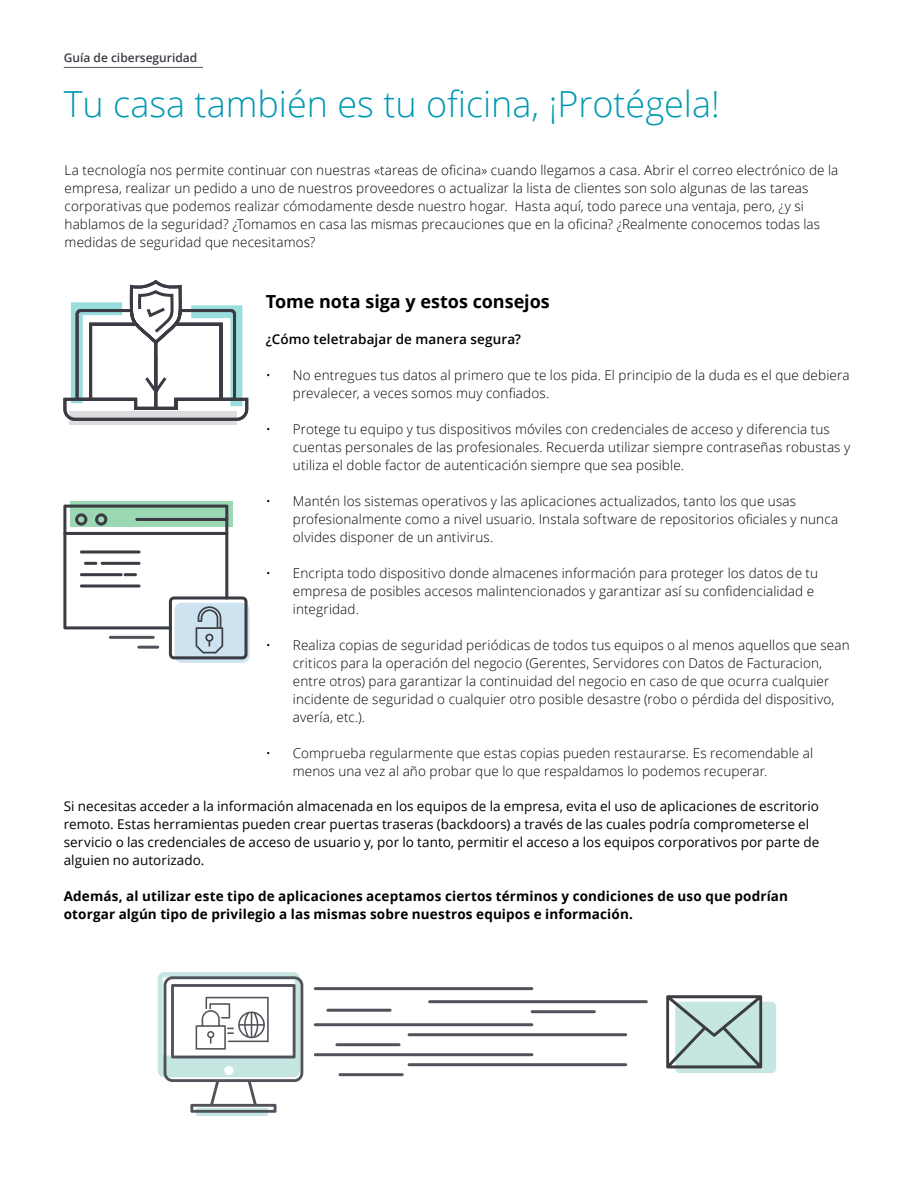
<style>
.page{position:relative;width:918px;height:1188px;background:#fff}
.page>*{position:absolute;margin:0;border:0;box-sizing:border-box;transform-origin:0 0}
.t1{font:300 36px "Open Sans";color:#0099b3}
.t2{font:700 18px "Open Sans";letter-spacing:-.005em;color:#000}
.t3{font:300 13.5px/18px "Open Sans";letter-spacing:.01em;color:#000}
.t4{font:13.5px/18px "Open Sans";color:#000}
.t5{font:700 13.5px/18px "Open Sans";letter-spacing:.01em;color:#000}
.t6{font:600 13.5px "Open Sans";letter-spacing:.01em;color:#000}
.t7{font:600 12px "Open Sans";color:#3b3c43}
</style>
<div class="page">
<hr style="left:64px;top:67px;width:139px;height:1px;background:#50535a">
<svg style="left:675px;top:1002px;width:101px;height:71px"></svg>
<svg style="left:175px;top:603px;width:75px;height:60px"></svg>
<div style="left:70px;top:501px;width:163px;height:26px;background:linear-gradient(to right,#9ad7b2,#9ad7b2)"></div>
<div style="left:70px;top:412px;width:167px;height:13px;background:#dcddde"></div>
<svg style="left:63px;top:280px;width:186px;height:142px"></svg>
<svg style="left:63px;top:505px;width:185px;height:154px"></svg>
<hr style="left:110px;top:636px;width:43px;height:3px;background:#50535a">
<hr style="left:139px;top:646px;width:19px;height:3px;background:#50535a">
<hr style="left:315px;top:1053px;width:217px;height:3px;background:#50535a">
<hr style="left:409px;top:1033px;width:217px;height:3px;background:#50535a">
<hr style="left:409px;top:1063px;width:217px;height:3px;background:#50535a">
<hr style="left:315px;top:1023px;width:217px;height:3px;background:#50535a">
<hr style="left:315px;top:987px;width:217px;height:3px;background:#50535a">
<hr style="left:430px;top:1000px;width:216px;height:3px;background:#50535a">
<hr style="left:337px;top:1043px;width:62px;height:3px;background:#50535a">
<hr style="left:532px;top:1010px;width:62px;height:3px;background:#50535a">
<hr style="left:340px;top:1073px;width:62px;height:3px;background:#50535a">
<hr style="left:328px;top:1009px;width:62px;height:3px;background:#50535a">
<svg style="left:158px;top:972px;width:145px;height:144px"></svg>
<svg style="left:666px;top:995px;width:96px;height:73px;background:#acc3c0"></svg>
<p class="t7" style="left:64px;top:50px;width:135px">Guía de ciberseguridad</p>
<h1 class="t1" style="left:64px;top:79px;width:658px">Tu casa también es tu oficina, ¡Protégela!</h1>
<p class="t3" style="left:65px;top:161px;width:775px">La tecnología nos permite continuar con nuestras «tareas de oficina» cuando llegamos a casa. Abrir el correo electrónico de la empresa, realizar un pedido a uno de nuestros proveedores o actualizar la lista de clientes son solo algunas de las tareas corporativas que podemos realizar cómodamente desde nuestro hogar. Hasta aquí, todo parece una ventaja, pero, ¿y si hablamos de la seguridad? ¿Tomamos en casa las mismas precauciones que en la oficina? ¿Realmente conocemos todas las medidas de seguridad que necesitamos?</p>
<h2 class="t2" style="left:266px;top:289px;width:285px">Tome nota siga y estos consejos</h2>
<p class="t6" style="left:266px;top:330px;width:257px">¿Cómo teletrabajar de manera segura?</p>
<p class="t3" style="left:293px;top:366px;width:558px;text-indent:-27px">• No entregues tus datos al primero que te los pida. El principio de la duda es el que debiera prevalecer, a veces somos muy confiados.</p>
<p class="t3" style="left:293px;top:420px;width:559px;text-indent:-27px">• Protege tu equipo y tus dispositivos móviles con credenciales de acceso y diferencia tus cuentas personales de las profesionales. Recuerda utilizar siempre contraseñas robustas y utiliza el doble factor de autenticación siempre que sea posible.</p>
<p class="t3" style="left:293px;top:492px;width:547px;text-indent:-27px">• Mantén los sistemas operativos y las aplicaciones actualizados, tanto los que usas profesionalmente como a nivel usuario. Instala software de repositorios oficiales y nunca olvides disponer de un antivirus.</p>
<p class="t3" style="left:293px;top:564px;width:527px;text-indent:-27px">• Encripta todo dispositivo donde almacenes información para proteger los datos de tu empresa de posibles accesos malintencionados y garantizar así su confidencialidad e integridad.</p>
<p class="t3" style="left:293px;top:636px;width:558px;text-indent:-27px">• Realiza copias de seguridad periódicas de todos tus equipos o al menos aquellos que sean criticos para la operación del negocio (Gerentes, Servidores con Datos de Facturacion, entre otros) para garantizar la continuidad del negocio en caso de que ocurra cualquier incidente de seguridad o cualquier otro posible desastre (robo o pérdida del dispositivo, avería, etc.).</p>
<p class="t3" style="left:293px;top:744px;width:522px;text-indent:-27px">• Comprueba regularmente que estas copias pueden restaurarse. Es recomendable al menos una vez al año probar que lo que respaldamos lo podemos recuperar.</p>
<p class="t4" style="left:64px;top:797px;width:757px">Si necesitas acceder a la información almacenada en los equipos de la empresa, evita el uso de aplicaciones de escritorio remoto. Estas herramientas pueden crear puertas traseras (backdoors) a través de las cuales podría comprometerse el servicio o las credenciales de acceso de usuario y, por lo tanto, permitir el acceso a los equipos corporativos por parte de alguien no autorizado.</p>
<p class="t5" style="left:64px;top:887px;width:726px">Además, al utilizar este tipo de aplicaciones aceptamos ciertos términos y condiciones de uso que podrían otorgar algún tipo de privilegio a las mismas sobre nuestros equipos e información.</p>
</div>
